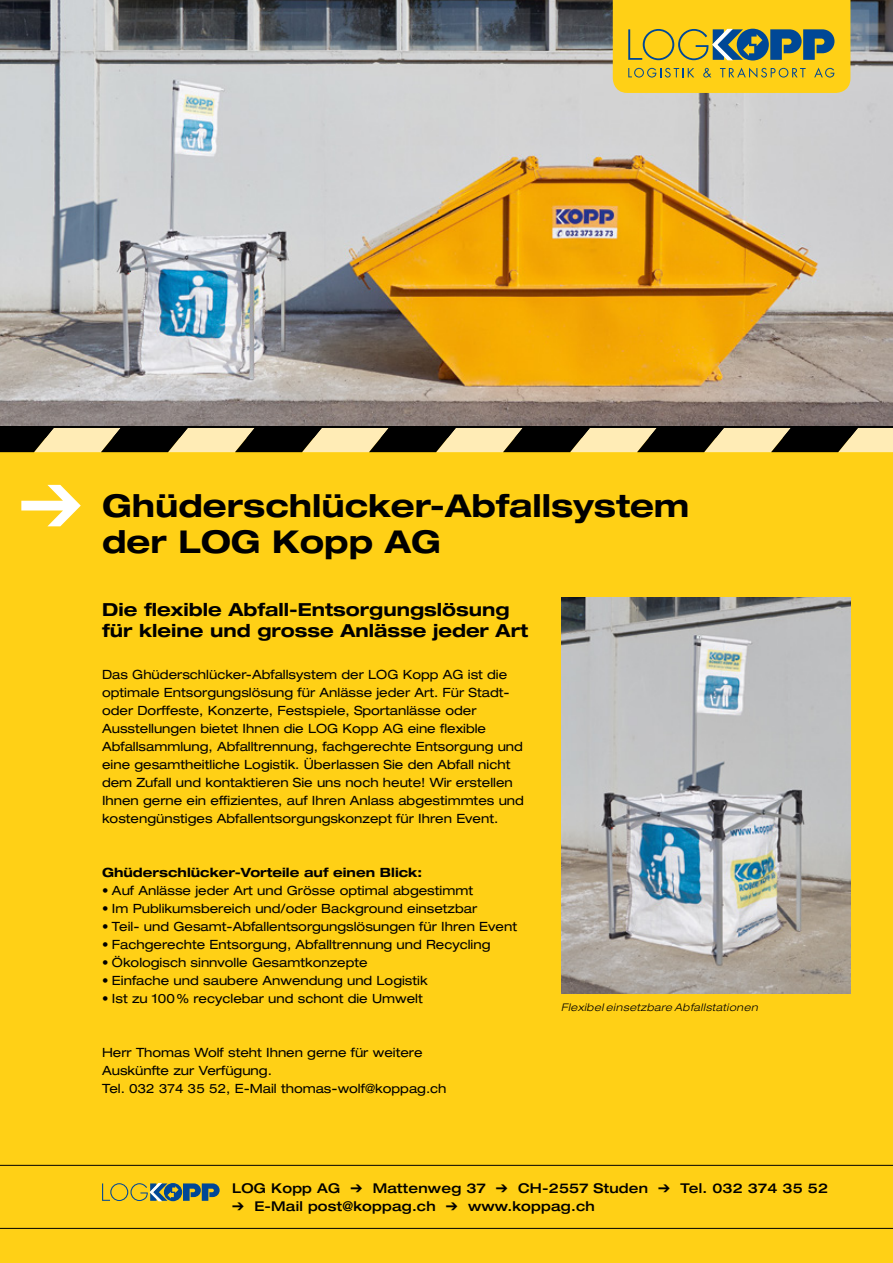
<style>
.page{position:relative;width:893px;height:1263px;background:#ffd016}
.page>*{position:absolute;margin:0;border:0;box-sizing:border-box;transform-origin:0 0}
.t1{font:700 expanded 31.5px "Helvetica Neue";color:#000}
.t2{font:700 expanded 18px/21.6px "Helvetica Neue";color:#000}
.t3{font:500 expanded 13.5px "Helvetica Neue";letter-spacing:.015em;color:#000}
.t4{font:expanded 12.75px/18px "Helvetica Neue";color:#000}
.t5{font:700 expanded 12.75px "Helvetica Neue";color:#000}
.t6{font:italic 300 expanded 10.5px "Helvetica Neue";letter-spacing:.045em;color:#000}
.s1{font-weight:300}
</style>
<div class="page">
<img style="left:0;top:0;width:893px;height:427px">
<img style="left:561px;top:597px;width:289px;height:397px">
<svg style="left:613px;top:0;width:237px;height:93px"></svg>
<svg style="left:102px;top:1183px;width:118px;height:18px"></svg>
<div style="left:0;top:427px;width:893px;height:11px;background:#000"></div>
<svg style="left:0;top:428px;width:893px;height:24px"></svg>
<hr style="left:0;top:1228px;width:893px;height:1px;background:#000">
<hr style="left:0;top:1165px;width:893px;height:1px;background:#000">
<h1 class="t1" style="left:19px;top:522px;width:424px"><sup>➔</sup> der LOG Kopp AG</h1>
<h1 class="t1" style="left:102px;top:486px;width:589px">Ghüderschlücker-Abfallsystem</h1>
<h2 class="t2" style="left:102px;top:598px;width:427px">Die flexible Abfall-Entsorgungslösung für kleine und grosse Anlässe jeder Art</h2>
<p class="t4" style="left:102px;top:665px;width:423px">Das Ghüderschlücker-Abfallsystem der LOG Kopp AG ist die optimale Entsorgungslösung für Anlässe jeder Art. Für Stadt&shy;oder Dorffeste, Konzerte, Festspiele, Sportanlässe oder Ausstellungen bietet Ihnen die LOG Kopp AG eine flexible Abfallsammlung, Abfalltrennung, fachgerechte Entsorgung und eine gesamtheitliche Logistik. Überlassen Sie den Abfall nicht dem Zufall und kontaktieren Sie uns noch heute! Wir erstellen Ihnen gerne ein effizientes, auf Ihren Anlass abgestimmtes und kostengünstiges Abfallentsorgungskonzept für Ihren Event.</p>
<p class="t5" style="left:102px;top:864px;width:322px">Ghüderschlücker-Vorteile auf einen Blick:</p>
<p class="t4" style="left:102px;top:881px;width:372px"><span class="s1">•</span> Auf Anlässe jeder Art und Grösse optimal abgestimmt</p>
<p class="t4" style="left:102px;top:899px;width:377px"><span class="s1">•</span> Im Publikumsbereich und/oder Background einsetzbar</p>
<p class="t4" style="left:102px;top:917px;width:416px"><span class="s1">•</span> Teil- und Gesamt-Abfallentsorgungslösungen für Ihren Event</p>
<p class="t4" style="left:102px;top:935px;width:390px"><span class="s1">•</span> Fachgerechte Entsorgung, Abfalltrennung und Recycling</p>
<p class="t4" style="left:102px;top:953px;width:267px"><span class="s1">•</span> Ökologisch sinnvolle Gesamtkonzepte</p>
<p class="t4" style="left:102px;top:971px;width:327px"><span class="s1">•</span> Einfache und saubere Anwendung und Logistik</p>
<p class="t4" style="left:102px;top:989px;width:322px"><span class="s1">•</span> Ist zu 100% recyclebar und schont die Umwelt</p>
<p class="t4" style="left:102px;top:1043px;width:346px">Herr Thomas Wolf steht Ihnen gerne für weitere<br>Auskünfte zur Verfügung.<br>Tel. 032 374 35 52, E-Mail thomas-wolf@koppag.ch</p>
<p class="t6" style="left:561px;top:1001px;width:198px">Flexibel einsetzbare Abfallstationen</p>
<p class="t3" style="left:232px;top:1180px;width:597px">LOG Kopp AG ➔ Mattenweg 37 ➔ CH-2557 Studen ➔ Tel. 032 374 35 52</p>
<p class="t3" style="left:232px;top:1198px;width:364px">➔ E-Mail post@koppag.ch ➔ www.koppag.ch</p>
</div>
